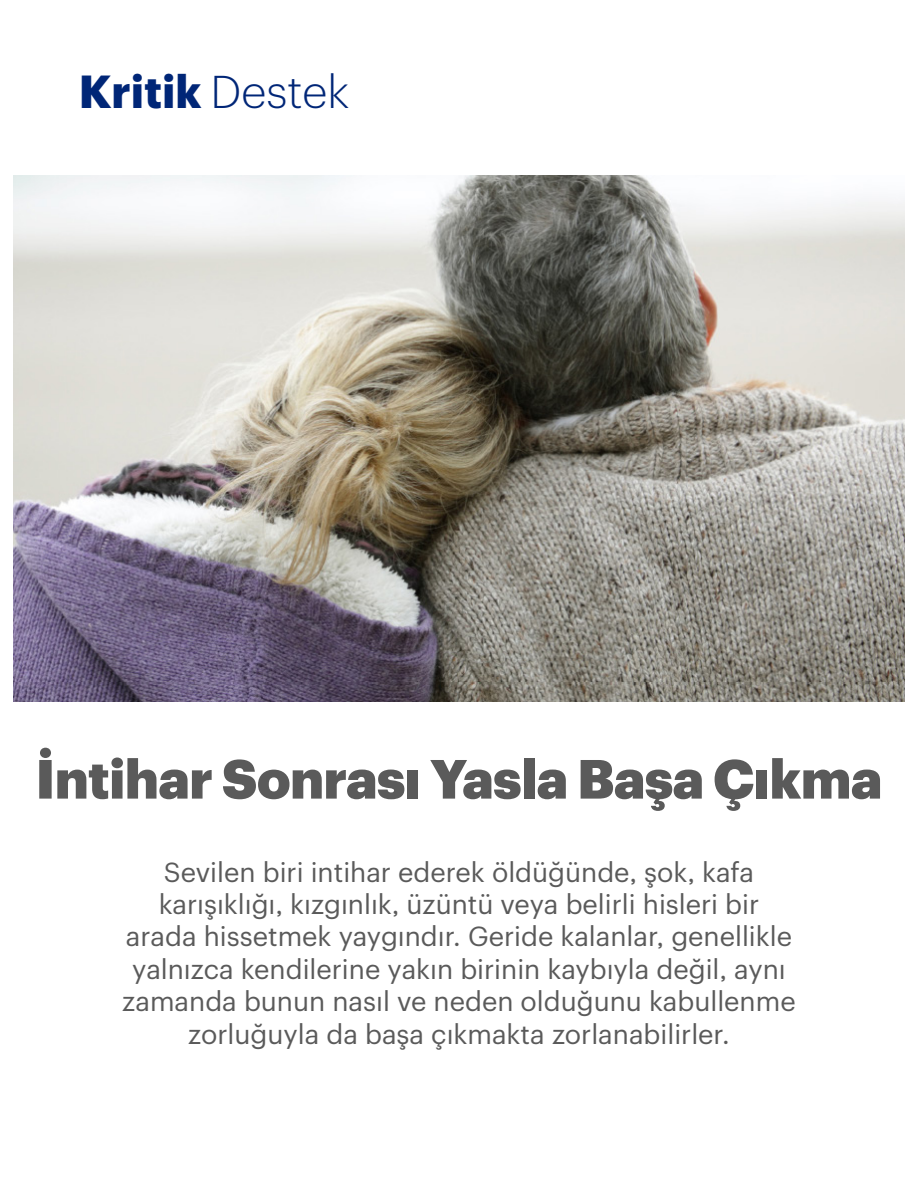
<style>
.page{position:relative;width:918px;height:1188px;background:#fff}
.page>*{position:absolute;margin:0;border:0;box-sizing:border-box;transform-origin:0 0}
.Headline{font:900 54px "Graphik UHG";letter-spacing:-.01em;color:#5a5a5a}
.t1{font:700 45.3px "Graphik";color:#002677}
.Headline-subhead{font:27px/32.4px "Graphik UHG";color:#5a5a5a;text-align:center}
.s1{font-weight:300;font-size:45px}
</style>
<div class="page">
<img style="left:14px;top:176px;width:890px;height:526px">
<h2 class="t1" style="left:79px;top:56px;width:272px">Kritik <span class="s1">Destek</span></h2>
<p class="Headline" style="left:36px;top:737px;width:848px">İntihar Sonrası Yasla Başa Çıkma</p>
<p class="Headline-subhead" style="left:122px;top:853px;width:675px">Sevilen biri intihar ederek öldüğünde, şok, kafa karışıklığı, kızgınlık, üzüntü veya belirli hisleri bir arada hissetmek yaygındır. Geride kalanlar, genellikle yalnızca kendilerine yakın birinin kaybıyla değil, aynı zamanda bunun nasıl ve neden olduğunu kabullenme zorluğuyla da başa çıkmakta zorlanabilirler.</p>
</div>
